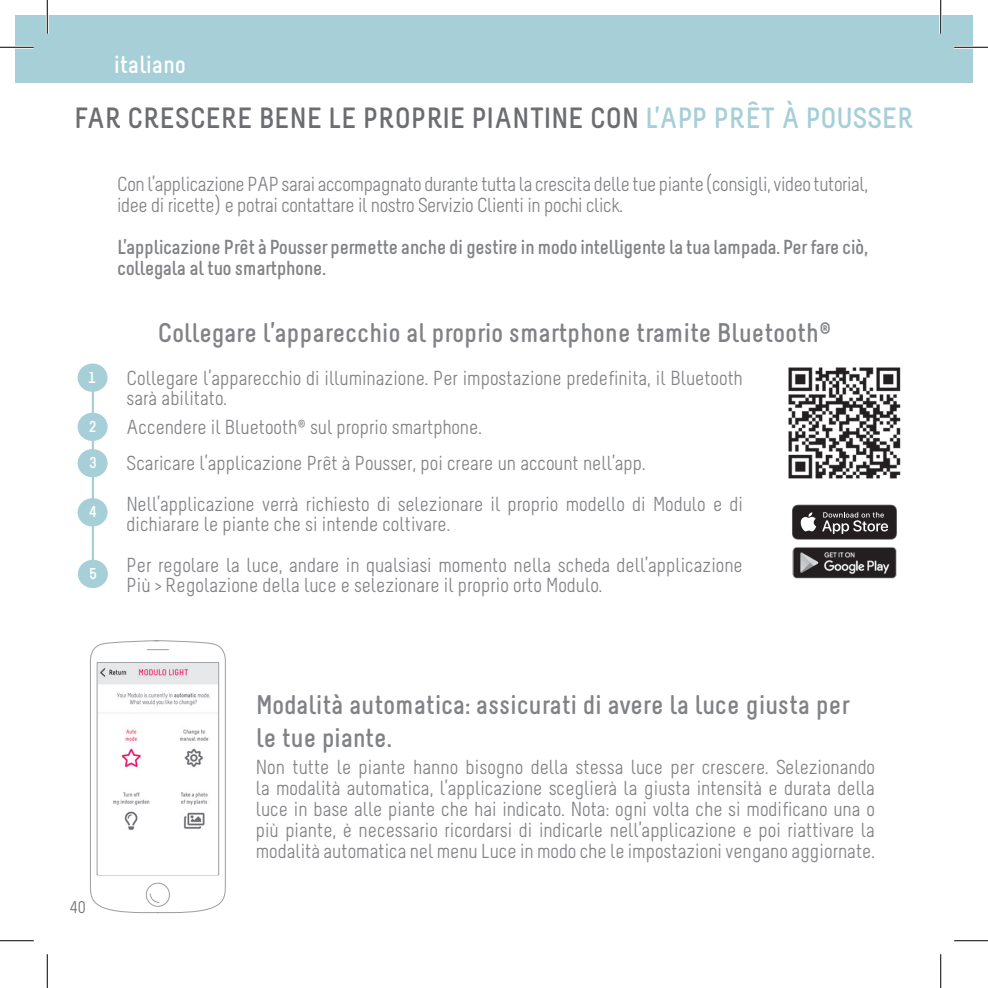
<style>
.page{position:relative;width:988px;height:988px;background:#fff}
.page>*{position:absolute;margin:0;border:0;box-sizing:border-box;transform-origin:0 0}
.t1{font:700 29.25px "Melbourne";color:#6c6d70}
.t2{font:700 27px/32.4px "Melbourne";color:#808285}
.t3{font:700 24.75px "Melbourne";color:#fff}
.t4{font:20.25px/20.9px "Melbourne";color:#808285}
.t5{font:20.25px/20.9px "Melbourne";letter-spacing:-.02em;color:#808285}
.t6{font:700 20.25px/20.9px "Melbourne";letter-spacing:-.02em;color:#808285}
.t7{font:16.88px "Melbourne";color:#6c6d70}
.t8{font:700 15.75px "Melbourne";color:#fff}
.s1{color:#a7cfd7}
</style>
<div class="page">
<div style="left:15px;top:15px;width:957px;height:68px;background:#a7cfd7"></div>
<img style="left:788px;top:367px;width:113px;height:112px">
<hr style="left:92px;top:385px;width:2px;height:189px;background:#a7cfd7">
<div style="left:77px;top:363px;width:31px;height:29px;background:#a7cfd7;border-radius:50%"></div>
<div style="left:77px;top:412px;width:31px;height:29px;background:#a7cfd7;border-radius:50%"></div>
<div style="left:77px;top:449px;width:31px;height:28px;background:#a7cfd7;border-radius:50%"></div>
<div style="left:77px;top:498px;width:31px;height:28px;background:#a7cfd7;border-radius:50%"></div>
<div style="left:78px;top:559px;width:30px;height:29px;background:#a7cfd7;border-radius:50%"></div>
<svg style="left:90px;top:640px;width:136px;height:273px"></svg>
<img style="left:98px;top:663px;width:119px;height:210px">
<svg style="left:792px;top:504px;width:104px;height:35px;background:#4b4849"></svg>
<img style="left:792px;top:539px;width:105px;height:40px">
<hr style="left:0;top:46px;width:34px;height:3px;background:#fff">
<hr style="left:954px;top:46px;width:33px;height:3px;background:#fff">
<hr style="left:46px;top:0;width:3px;height:34px;background:#fff">
<hr style="left:939px;top:0;width:3px;height:34px;background:#fff">
<hr style="left:0;top:47px;width:34px;height:1px;background:#000">
<hr style="left:954px;top:47px;width:33px;height:1px;background:#000">
<hr style="left:0;top:940px;width:34px;height:1px;background:#000">
<hr style="left:954px;top:940px;width:33px;height:1px;background:#000">
<hr style="left:47px;top:0;width:1px;height:34px;background:#000">
<hr style="left:47px;top:954px;width:1px;height:33px;background:#000">
<hr style="left:940px;top:0;width:1px;height:34px;background:#000">
<hr style="left:940px;top:954px;width:1px;height:33px;background:#000">
<p class="t3" style="left:114px;top:50px;width:73px">italiano</p>
<h1 class="t1" style="left:74px;top:100px;width:840px">FAR CRESCERE BENE LE PROPRIE PIANTINE CON <span class="s1">L’APP PRÊT À POUSSER</span></h1>
<p class="t5" style="left:117px;top:176px;width:752px">Con l’applicazione PAP sarai accompagnato durante tutta la crescita delle tue piante (consigli, video tutorial, idee di ricette) e potrai contattare il nostro Servizio Clienti in pochi click.</p>
<p class="t6" style="left:117px;top:237px;width:752px">L’applicazione Prêt à Pousser permette anche di gestire in modo intelligente la tua lampada. Per fare ciò, collegala al tuo smartphone.</p>
<p class="t8" style="left:88px;top:367px;width:8px">1</p>
<p class="t8" style="left:89px;top:417px;width:9px">2</p>
<p class="t8" style="left:89px;top:453px;width:9px">3</p>
<p class="t8" style="left:89px;top:502px;width:9px">4</p>
<p class="t8" style="left:89px;top:564px;width:9px">5</p>
<h2 class="t2" style="left:157px;top:316px;width:674px">Collegare l’apparecchio al proprio smartphone tramite Bluetooth®</h2>
<p class="t4" style="left:127px;top:369px;width:617px;line-height:20.2px">Collegare l’apparecchio di illuminazione. Per impostazione predefinita, il Bluetooth sarà abilitato.</p>
<p class="t4" style="left:127px;top:411px;width:520px;line-height:36px">Accendere il Bluetooth® sul proprio smartphone.<br>Scaricare l’applicazione Prêt à Pousser, poi creare un account nell’app.</p>
<p class="t4" style="left:127px;top:495px;width:617px;line-height:20.2px">Nell’applicazione verrà richiesto di selezionare il proprio modello di Modulo e di dichiarare le piante che si intende coltivare.</p>
<p class="t4" style="left:127px;top:556px;width:617px;line-height:20.2px">Per regolare la luce, andare in qualsiasi momento nella scheda dell’applicazione<br>Più &gt; Regolazione della luce e selezionare il proprio orto Modulo.</p>
<p class="t7" style="left:70px;top:897px;width:17px">40</p>
<h2 class="t2" style="left:256px;top:688px;width:594px">Modalità automatica: assicurati di avere la luce giusta per le tue piante.</h2>
<p class="t4" style="left:256px;top:758px;width:620px;text-align:justify">Non tutte le piante hanno bisogno della stessa luce per crescere. Selezionando la modalità automatica, l’applicazione sceglierà la giusta intensità e durata della luce in base alle piante che hai indicato. Nota: ogni volta che si modificano una o più piante, è necessario ricordarsi di indicarle nell’applicazione e poi riattivare la modalità automatica nel menu Luce in modo che le impostazioni vengano aggiornate.</p>
</div>
